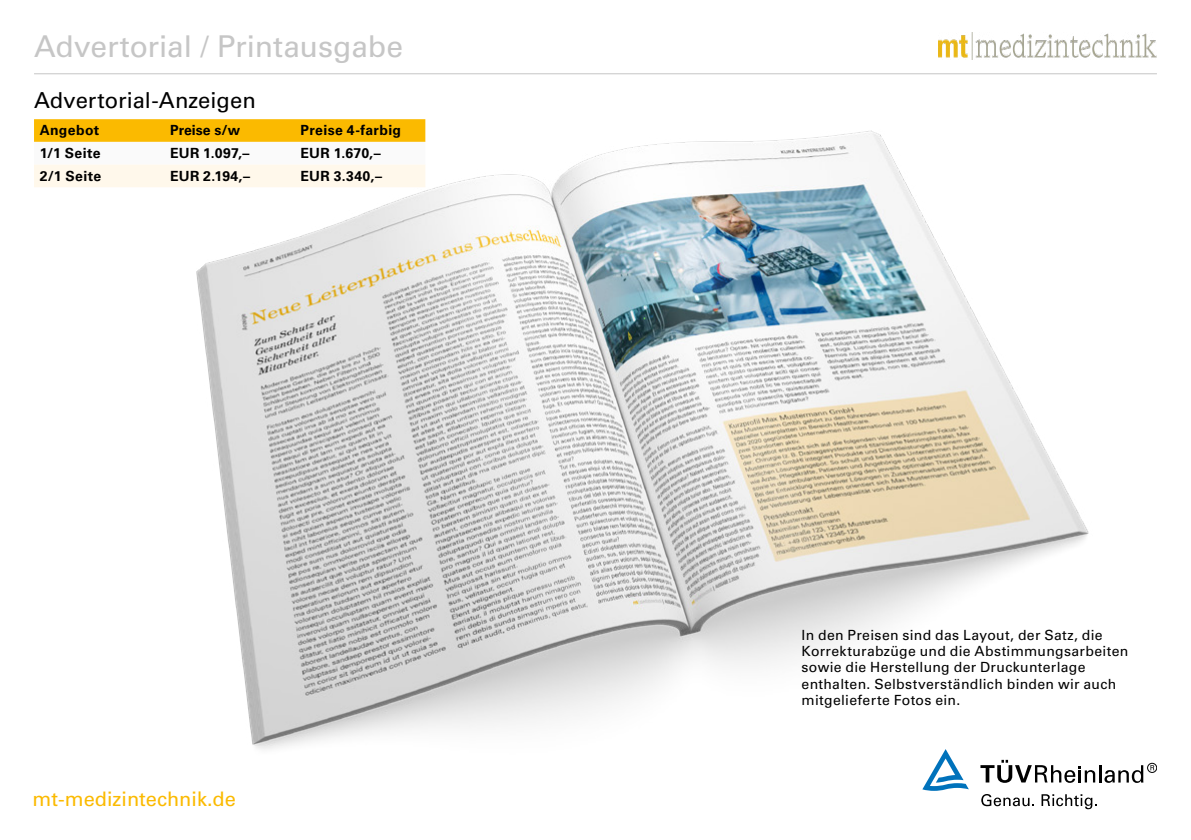
<style>
.page{position:relative;width:1191px;height:840px;background:#fff}
.page>*{position:absolute;margin:0;border:0;box-sizing:border-box;transform-origin:0 0}
.t1{font:500 30px "Univers CE";letter-spacing:-.005em;color:#c6c6c6}
.t2{font:500 22px "Univers CE";color:#000}
.t3{font:500 20px "Univers CE";color:#fbba00}
.t4{font:500 14px/16.4px "Univers CE";letter-spacing:.025em;color:#000}
.t5{font:700 14px "Univers CE";letter-spacing:.025em;color:#000}
</style>
<div class="page">
<img style="left:938px;top:33px;width:218px;height:8px">
<hr style="left:34px;top:73px;width:1123px;height:1px;background:#c6c6c6">
<img style="left:37px;top:41px;width:1120px;height:769px">
<svg style="left:34px;top:119px;width:391px;height:68px"></svg>
<h1 class="t1" style="left:34px;top:29px;width:370px">Advertorial / Printausgabe</h1>
<h2 class="t2" style="left:34px;top:87px;width:223px">Advertorial-Anzeigen</h2>
<p class="t5" style="left:40px;top:122px;width:61px">Angebot</p>
<p class="t5" style="left:170px;top:122px;width:72px">Preise s/w</p>
<p class="t5" style="left:300px;top:122px;width:102px">Preise 4-farbig</p>
<p class="t5" style="left:40px;top:145px;width:62px">1/1 Seite</p>
<p class="t5" style="left:170px;top:145px;width:81px">EUR 1.097,–</p>
<p class="t5" style="left:300px;top:145px;width:82px">EUR 1.670,–</p>
<p class="t5" style="left:40px;top:167px;width:63px">2/1 Seite</p>
<p class="t5" style="left:170px;top:167px;width:82px">EUR 2.194,–</p>
<p class="t5" style="left:300px;top:167px;width:83px">EUR 3.340,–</p>
<h3 class="t3" style="left:33px;top:786px;width:205px">mt-medizintechnik.de</h3>
<p class="t4" style="left:801px;top:626px;width:328px">In den Preisen sind das Layout, der Satz, die Korrekturabzüge und die Abstimmungsarbeiten sowie die Herstellung der Druckunterlage enthalten. Selbstverständlich binden wir auch mitgelieferte Fotos ein.</p>
</div>
